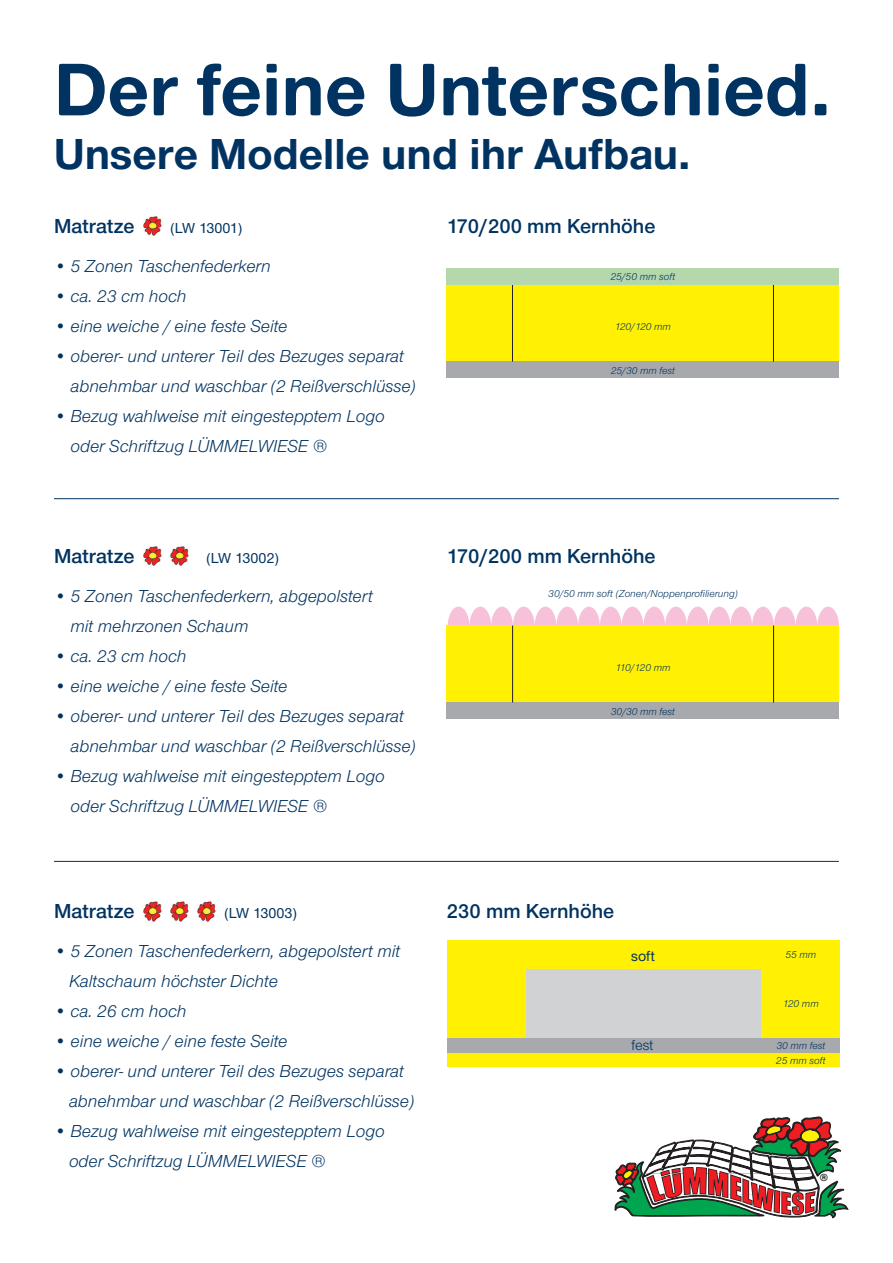
<style>
.page{position:relative;width:893px;height:1263px;background:#fff}
.page>*{position:absolute;margin:0;border:0;box-sizing:border-box;transform-origin:0 0}
.t1{font:77.25px "Nimbus Sans Novus T Bold Ro 1";color:#003361}
.t2{font:700 45px "Nimbus Sans Novus T";color:#003361}
.t3{font:600 21px "Nimbus Sans Novus T";color:#003361}
.t4{font:italic 18px/30px "Nimbus Sans Novus T";color:#003361}
.t5{font:500 15px "Nimbus Sans Novus T";color:#003361}
.t6{font:15px "Nimbus Sans Novus T";color:#003361}
.t7{font:700 10.65px "Nimbus Sans Novus T";color:#231f20}
.t8{font:italic 10.5px "Nimbus Sans Novus T";color:#003361}
</style>
<div class="page">
<svg style="left:614px;top:1116px;width:235px;height:103px"></svg>
<img style="left:143px;top:216px;width:19px;height:20px">
<svg style="left:143px;top:233px;width:19px;height:1px"></svg>
<img style="left:143px;top:546px;width:19px;height:20px">
<img style="left:170px;top:546px;width:19px;height:20px">
<svg style="left:143px;top:563px;width:46px;height:1px"></svg>
<img style="left:143px;top:901px;width:19px;height:21px">
<img style="left:170px;top:901px;width:19px;height:21px">
<img style="left:197px;top:901px;width:19px;height:21px">
<svg style="left:143px;top:918px;width:73px;height:1px"></svg>
<div style="left:447px;top:941px;width:392px;height:126px;background:#fff101"></div>
<div style="left:526px;top:969px;width:234px;height:68px;background:#d1d2d4"></div>
<div style="left:447px;top:1037px;width:392px;height:15px;background:#a8a9ad"></div>
<hr style="left:54px;top:498px;width:785px;height:1px;background:#003361">
<hr style="left:54px;top:861px;width:785px;height:1px;background:#003361">
<div style="left:448px;top:607px;width:21px;height:39px;background:#f7c1d9;border-radius:50%"></div>
<div style="left:469px;top:607px;width:22px;height:39px;background:#f7c1d9;border-radius:50%"></div>
<div style="left:491px;top:607px;width:22px;height:39px;background:#f7c1d9;border-radius:50%"></div>
<div style="left:513px;top:607px;width:22px;height:39px;background:#f7c1d9;border-radius:50%"></div>
<div style="left:535px;top:607px;width:21px;height:39px;background:#f7c1d9;border-radius:50%"></div>
<div style="left:556px;top:607px;width:22px;height:39px;background:#f7c1d9;border-radius:50%"></div>
<div style="left:578px;top:607px;width:22px;height:39px;background:#f7c1d9;border-radius:50%"></div>
<div style="left:600px;top:607px;width:22px;height:39px;background:#f7c1d9;border-radius:50%"></div>
<div style="left:622px;top:607px;width:21px;height:39px;background:#f7c1d9;border-radius:50%"></div>
<div style="left:643px;top:607px;width:22px;height:39px;background:#f7c1d9;border-radius:50%"></div>
<div style="left:665px;top:607px;width:22px;height:39px;background:#f7c1d9;border-radius:50%"></div>
<div style="left:687px;top:607px;width:22px;height:39px;background:#f7c1d9;border-radius:50%"></div>
<div style="left:709px;top:607px;width:21px;height:39px;background:#f7c1d9;border-radius:50%"></div>
<div style="left:730px;top:607px;width:22px;height:39px;background:#f7c1d9;border-radius:50%"></div>
<div style="left:752px;top:607px;width:22px;height:39px;background:#f7c1d9;border-radius:50%"></div>
<div style="left:774px;top:607px;width:21px;height:39px;background:#f7c1d9;border-radius:50%"></div>
<div style="left:795px;top:607px;width:22px;height:39px;background:#f7c1d9;border-radius:50%"></div>
<div style="left:817px;top:607px;width:22px;height:39px;background:#f7c1d9;border-radius:50%"></div>
<div style="left:447px;top:625px;width:392px;height:94px;background:#fff101"></div>
<div style="left:447px;top:702px;width:392px;height:17px;background:#a8a9ad"></div>
<hr style="left:773px;top:625px;width:1px;height:77px;background:#231f20">
<hr style="left:512px;top:625px;width:1px;height:77px;background:#231f20">
<div style="left:447px;top:285px;width:392px;height:93px;background:#fff101"></div>
<div style="left:447px;top:362px;width:392px;height:16px;background:#a8a9ad"></div>
<hr style="left:773px;top:285px;width:1px;height:77px;background:#231f20">
<hr style="left:512px;top:285px;width:1px;height:77px;background:#231f20">
<div style="left:447px;top:269px;width:392px;height:16px;background:#b5d7ac"></div>
<h1 class="t1" style="left:54px;top:44px;width:779px">Der feine Unterschied.</h1>
<h2 class="t2" style="left:54px;top:128px;width:638px">Unsere Modelle und ihr Aufbau.</h2>
<p class="t3" style="left:54px;top:213px;width:82px">Matratze</p>
<p class="t5" style="left:171px;top:219px;width:73px">(LW 13001)</p>
<p class="t4" style="left:54px;top:250px;width:218px">• 5 Zonen Taschenfederkern</p>
<p class="t4" style="left:54px;top:280px;width:134px">• ca. 23 cm hoch</p>
<p class="t4" style="left:54px;top:310px;width:235px">• eine weiche / eine feste Seite</p>
<p class="t4" style="left:70px;top:340px;width:347px;text-indent:-17px">• oberer- und unterer Teil des Bezuges separat abnehmbar und waschbar (2 Reißverschlüsse)</p>
<p class="t4" style="left:70px;top:400px;width:316px;text-indent:-17px">• Bezug wahlweise mit eingestepptem Logo oder Schriftzug LÜMMELWIESE ®</p>
<p class="t3" style="left:447px;top:213px;width:210px">170/200 mm Kernhöhe</p>
<p class="t8" style="left:610px;top:270px;width:66px">25/50 mm soft</p>
<p class="t8" style="left:615px;top:320px;width:58px">120/120 mm</p>
<p class="t8" style="left:611px;top:365px;width:66px">25/30 mm fest</p>
<p class="t3" style="left:54px;top:543px;width:82px">Matratze</p>
<p class="t5" style="left:207px;top:549px;width:74px">(LW 13002)</p>
<p class="t4" style="left:71px;top:581px;width:304px;text-indent:-17px">• 5 Zonen Taschenfederkern, abgepolstert mit mehrzonen Schaum</p>
<p class="t4" style="left:54px;top:641px;width:134px">• ca. 23 cm hoch</p>
<p class="t4" style="left:54px;top:671px;width:235px">• eine weiche / eine feste Seite</p>
<p class="t4" style="left:70px;top:701px;width:347px;text-indent:-17px">• oberer- und unterer Teil des Bezuges separat abnehmbar und waschbar (2 Reißverschlüsse)</p>
<p class="t4" style="left:70px;top:761px;width:316px;text-indent:-17px">• Bezug wahlweise mit eingestepptem Logo oder Schriftzug LÜMMELWIESE ®</p>
<p class="t3" style="left:447px;top:543px;width:210px">170/200 mm Kernhöhe</p>
<p class="t8" style="left:548px;top:587px;width:191px">30/50 mm soft (Zonen/Noppenprofilierung)</p>
<p class="t8" style="left:615px;top:661px;width:57px">110/120 mm</p>
<p class="t8" style="left:611px;top:705px;width:66px">30/30 mm fest</p>
<p class="t3" style="left:54px;top:898px;width:82px">Matratze</p>
<p class="t5" style="left:225px;top:904px;width:74px">(LW 13003)</p>
<p class="t4" style="left:69px;top:935px;width:333px;text-indent:-15px">• 5 Zonen Taschenfederkern, abgepolstert mit<br>Kaltschaum höchster Dichte</p>
<p class="t4" style="left:54px;top:995px;width:134px">• ca. 26 cm hoch</p>
<p class="t4" style="left:54px;top:1025px;width:235px">• eine weiche / eine feste Seite</p>
<p class="t4" style="left:69px;top:1055px;width:347px;text-indent:-15px">• oberer- und unterer Teil des Bezuges separat abnehmbar und waschbar (2 Reißverschlüsse)</p>
<p class="t4" style="left:69px;top:1115px;width:317px;text-indent:-15px">• Bezug wahlweise mit eingestepptem Logo oder Schriftzug LÜMMELWIESE ®</p>
<p class="t3" style="left:447px;top:898px;width:169px">230 mm Kernhöhe</p>
<p class="t5" style="left:631px;top:947px;width:26px">soft</p>
<p class="t6" style="left:632px;top:1037px;width:23px">fest</p>
<p class="t8" style="left:785px;top:948px;width:32px">55 mm</p>
<p class="t8" style="left:783px;top:998px;width:37px">120 mm</p>
<p class="t8" style="left:776px;top:1039px;width:50px">30 mm fest</p>
<p class="t8" style="left:776px;top:1054px;width:51px">25 mm soft</p>
<p class="t7" style="left:820px;top:1171px;width:10px">®</p>
</div>
